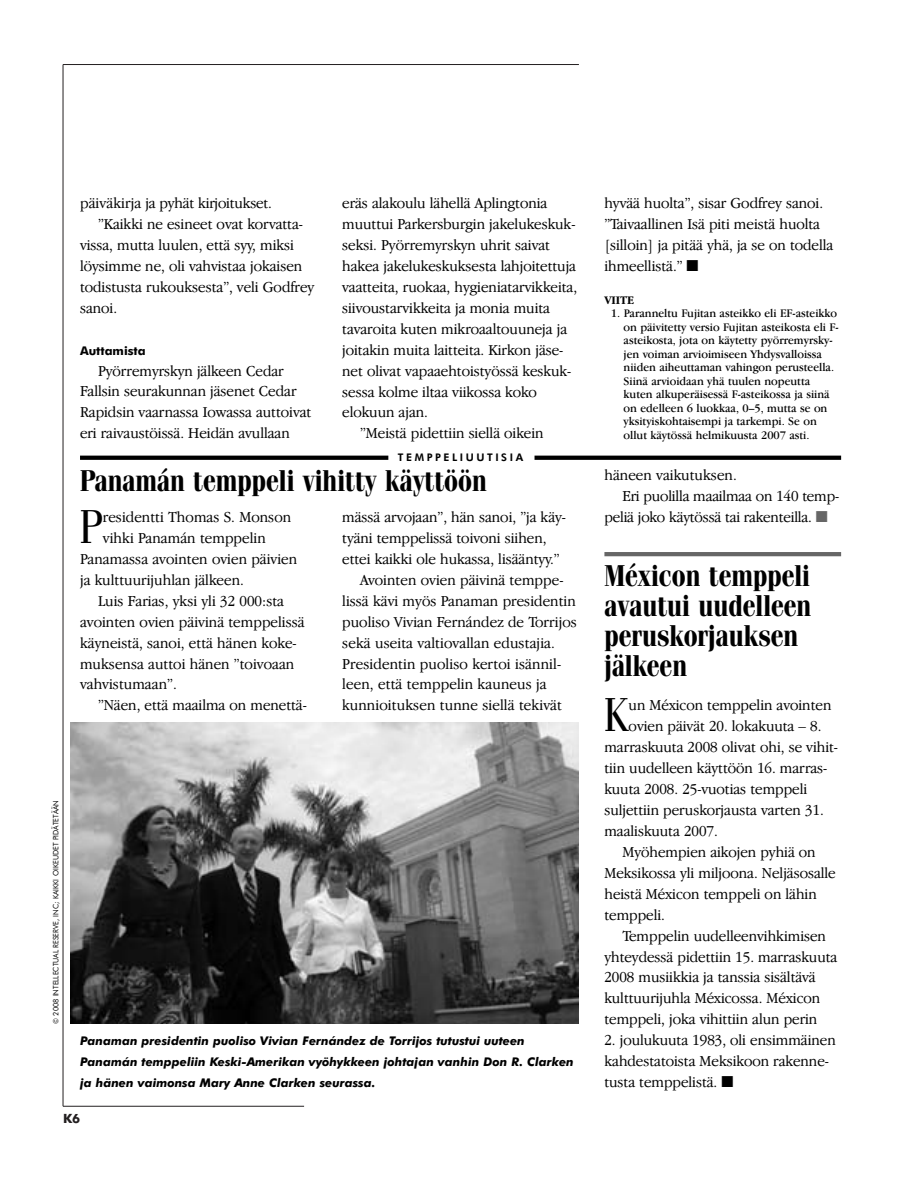
<style>
.page{position:relative;width:918px;height:1188px;background:#fff}
.page>*{position:absolute;margin:0;border:0;box-sizing:border-box;transform-origin:0 0}
.t1{font:47.4px "Fenice IT Cby BT";color:#000;scale:.85 1}
.t2{font:700 30px/30px "Fenice IT Cby BT";color:#000;scale:.85 1}
.t3{font:300 15.75px/21px "Garamond Plus";color:#000;scale:.95 1}
.t4{font:700 12.75px "Futura BT";color:#231f20}
.t5{font:12px/13.5px "Garamond IT Cby BT";color:#000;scale:.95 1}
.t6{font:italic 700 12px/21px "Futura BT";color:#000}
.t7{font:700 12px "Futura BT";color:#000}
.t8{font:700 12px "Garamond IT Cby BT";color:#000;scale:.95 1}
.t9{font:800 10.5px "Futura BT";letter-spacing:.245em;color:#000}
.t10{font:7.5px "Futura BT";color:#000;scale:.95 1}
.s1{color:#666}
</style>
<div class="page">
<hr style="left:63px;top:65px;width:1px;height:1041px;background:#231f20">
<hr style="left:63px;top:64px;width:516px;height:1px;background:#231f20">
<hr style="left:63px;top:1106px;width:241px;height:1px;background:#231f20">
<svg style="left:80px;top:455px;width:761px;height:5px"></svg>
<img style="left:70px;top:723px;width:509px;height:301px">
<hr style="left:604px;top:552px;width:237px;height:4px;background:#666">
<svg style="left:80px;top:456px;width:308px;height:4px"></svg>
<svg style="left:535px;top:456px;width:306px;height:4px"></svg>
<p class="t3" style="left:80px;top:194px;width:204px">päiväkirja ja pyhät kirjoitukset.</p>
<p class="t3" style="left:98px;top:215px;width:217px">”Kaikki ne esineet ovat korvatta-</p>
<p class="t3" style="left:80px;top:236px;width:227px">vissa, mutta luulen, että syy, miksi</p>
<p class="t3" style="left:80px;top:257px;width:235px">löysimme ne, oli vahvistaa jokaisen</p>
<p class="t3" style="left:80px;top:278px;width:248px">todistusta rukouksesta”, veli Godfrey</p>
<p class="t3" style="left:80px;top:299px;width:41px">sanoi.</p>
<p class="t7" style="left:80px;top:344px;width:67px">Auttamista</p>
<p class="t3" style="left:80px;top:361px;width:245px;text-indent:18px">Pyörremyrskyn jälkeen Cedar Fallsin seurakunnan jäsenet Cedar Rapidsin vaarnassa Iowassa auttoivat eri raivaustöissä. Heidän avullaan</p>
<p class="t3" style="left:342px;top:194px;width:217px">eräs alakoulu lähellä Aplingtonia</p>
<p class="t3" style="left:342px;top:215px;width:247px">muuttui Parkersburgin jakelukeskuk-</p>
<p class="t3" style="left:342px;top:236px;width:220px">seksi. Pyörremyrskyn uhrit saivat</p>
<p class="t3" style="left:342px;top:257px;width:248px">hakea jakelukeskuksesta lahjoitettuja</p>
<p class="t3" style="left:342px;top:278px;width:249px">vaatteita, ruokaa, hygieniatarvikkeita,</p>
<p class="t3" style="left:342px;top:299px;width:220px">siivoustarvikkeita ja monia muita</p>
<p class="t3" style="left:342px;top:320px;width:238px">tavaroita kuten mikroaaltouuneja ja</p>
<p class="t3" style="left:342px;top:340px;width:234px">joitakin muita laitteita. Kirkon jäse-</p>
<p class="t3" style="left:342px;top:361px;width:243px">net olivat vapaaehtoistyössä keskuk-</p>
<p class="t3" style="left:342px;top:382px;width:207px">sessa kolme iltaa viikossa koko</p>
<p class="t3" style="left:342px;top:403px;width:92px">elokuun ajan.</p>
<p class="t3" style="left:360px;top:424px;width:194px">”Meistä pidettiin siellä oikein</p>
<p class="t9" style="left:398px;top:452px;width:127px">TEMPPELIUUTISIA</p>
<h2 class="t2" style="left:80px;top:469px;width:480px">Panamán temppeli vihitty käyttöön</h2>
<h1 class="t1" style="left:80px;top:508px;width:28px">P</h1>
<p class="t3" style="left:103px;top:508px;width:200px">residentti Thomas S. Monson</p>
<p class="t3" style="left:342px;top:508px;width:237px">mässä arvojaan”, hän sanoi, ”ja käy-</p>
<p class="t3" style="left:342px;top:529px;width:217px">tyäni temppelissä toivoni siihen,</p>
<p class="t3" style="left:342px;top:550px;width:230px">ettei kaikki ole hukassa, lisääntyy.”</p>
<p class="t3" style="left:360px;top:571px;width:215px">Avointen ovien päivinä temppe-</p>
<p class="t3" style="left:342px;top:592px;width:247px">lissä kävi myös Panaman presidentin</p>
<p class="t3" style="left:342px;top:612px;width:248px">puoliso Vivian Fernández de Torrijos</p>
<p class="t3" style="left:342px;top:633px;width:225px">sekä useita valtiovallan edustajia.</p>
<p class="t3" style="left:342px;top:654px;width:232px">Presidentin puoliso kertoi isännil-</p>
<p class="t3" style="left:342px;top:675px;width:217px">leen, että temppelin kauneus ja</p>
<p class="t3" style="left:342px;top:696px;width:233px">kunnioituksen tunne siellä tekivät</p>
<p class="t3" style="left:103px;top:529px;width:173px">vihki Panamán temppelin</p>
<p class="t3" style="left:80px;top:550px;width:230px">Panamassa avointen ovien päivien</p>
<p class="t3" style="left:80px;top:571px;width:174px">ja kulttuurijuhlan jälkeen.</p>
<p class="t3" style="left:98px;top:592px;width:197px">Luis Farias, yksi yli 32 000:sta</p>
<p class="t3" style="left:80px;top:612px;width:238px">avointen ovien päivinä temppelissä</p>
<p class="t3" style="left:80px;top:633px;width:230px">käyneistä, sanoi, että hänen koke-</p>
<p class="t3" style="left:80px;top:654px;width:227px">muksensa auttoi hänen ”toivoaan</p>
<p class="t3" style="left:80px;top:675px;width:103px">vahvistumaan”.</p>
<p class="t3" style="left:98px;top:696px;width:221px">”Näen, että maailma on menettä-</p>
<p class="t10" style="left:52px;top:1024px;width:237px;rotate:-90deg">© 2008 INTELLECTUAL RESERVE, INC; KAIKKI OIKEUDET PIDÄTETÄÄN</p>
<p class="t6" style="left:80px;top:1031px;width:495px">Panaman presidentin puoliso Vivian Fernández de Torrijos tutustui uuteen<br>Panamán temppeliin Keski-Amerikan vyöhykkeen johtajan vanhin Don R. Clarken ja hänen vaimonsa Mary Anne Clarken seurassa.</p>
<p class="t4" style="left:63px;top:1112px;width:19px">K6</p>
<p class="t3" style="left:604px;top:194px;width:242px">hyvää huolta”, sisar Godfrey sanoi. ”Taivaallinen Isä piti meistä huolta [silloin] ja pitää yhä, ja se on todella ihmeellistä.” ■</p>
<p class="t8" style="left:604px;top:295px;width:33px">VIITE</p>
<p class="t5" style="left:624px;top:308px;width:228px;text-indent:-13px">1. Paranneltu Fujitan asteikko eli EF-asteikko on päivitetty versio Fujitan asteikosta eli F&shy;asteikosta, jota on käytetty pyörremyrsky&shy;jen voiman arvioimiseen Yhdysvalloissa niiden aiheuttaman vahingon perusteella.<br>Siinä arvioidaan yhä tuulen nopeutta kuten alkuperäisessä F-asteikossa ja siinä on edelleen 6 luokkaa, 0–5, mutta se on yksityiskohtaisempi ja tarkempi. Se on ollut käytössä helmikuusta 2007 asti.</p>
<p class="t3" style="left:604px;top:466px;width:141px">häneen vaikutuksen.</p>
<p class="t3" style="left:622px;top:487px;width:230px">Eri puolilla maailmaa on 140 temp-</p>
<p class="t3" style="left:604px;top:508px;width:237px">peliä joko käytössä tai rakenteilla. <span class="s1">■</span></p>
<h2 class="t2" style="left:604px;top:564px;width:245px">Méxicon temppeli avautui uudelleen peruskorjauksen jälkeen</h2>
<h1 class="t1" style="left:604px;top:697px;width:30px">K</h1>
<p class="t3" style="left:629px;top:696px;width:215px">un Méxicon temppelin avointen</p>
<p class="t3" style="left:629px;top:717px;width:204px">ovien päivät 20. lokakuuta – 8.</p>
<p class="t3" style="left:604px;top:738px;width:247px">marraskuuta 2008 olivat ohi, se vihit-</p>
<p class="t3" style="left:604px;top:759px;width:236px">tiin uudelleen käyttöön 16. marras-</p>
<p class="t3" style="left:604px;top:780px;width:215px">kuuta 2008. 25-vuotias temppeli</p>
<p class="t3" style="left:604px;top:801px;width:232px">suljettiin peruskorjausta varten 31.</p>
<p class="t3" style="left:604px;top:822px;width:121px">maaliskuuta 2007.</p>
<p class="t3" style="left:622px;top:843px;width:205px">Myöhempien aikojen pyhiä on</p>
<p class="t3" style="left:604px;top:864px;width:245px">Meksikossa yli miljoona. Neljäsosalle</p>
<p class="t3" style="left:604px;top:885px;width:225px">heistä Méxicon temppeli on lähin</p>
<p class="t3" style="left:604px;top:905px;width:65px">temppeli.</p>
<p class="t3" style="left:622px;top:926px;width:216px">Temppelin uudelleenvihkimisen</p>
<p class="t3" style="left:604px;top:947px;width:247px">yhteydessä pidettiin 15. marraskuuta</p>
<p class="t3" style="left:604px;top:968px;width:224px">2008 musiikkia ja tanssia sisältävä</p>
<p class="t3" style="left:604px;top:989px;width:229px">kulttuurijuhla Méxicossa. Méxicon</p>
<p class="t3" style="left:604px;top:1010px;width:226px">temppeli, joka vihittiin alun perin</p>
<p class="t3" style="left:604px;top:1031px;width:245px">2. joulukuuta 1983, oli ensimmäinen kahdestatoista Meksikoon rakenne&shy;tusta temppelistä. ■</p>
</div>
